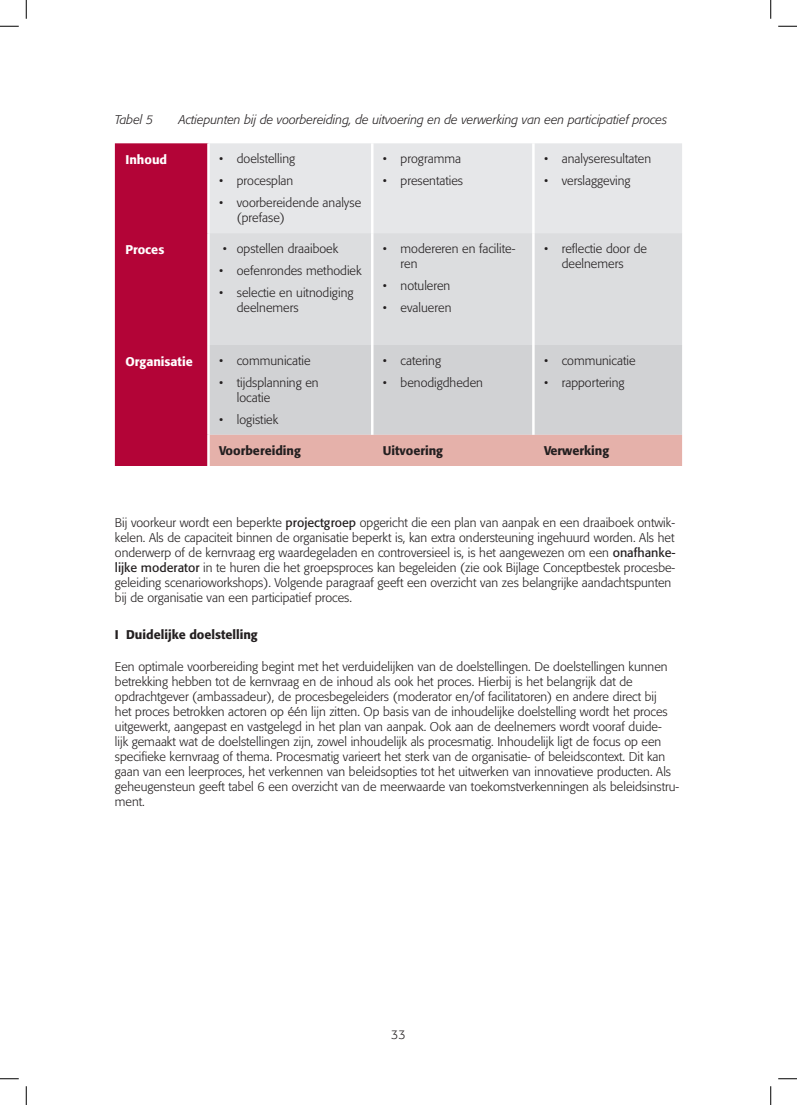
<style>
.page{position:relative;width:797px;height:1105px;background:#fff}
.page>*{position:absolute;margin:0;border:0;box-sizing:border-box;transform-origin:0 0}
.t1{font:300 12.5px/15px "Formata";color:#231f20}
.t2{font:italic 300 12.5px "Formata";color:#231f20}
.t3{font:500 12.5px "Formata";color:#231f20}
.t4{font:500 12.5px "Formata";color:#fff}
.s1{font-weight:400}
</style>
<div class="page">
<svg style="left:115px;top:143px;width:567px;height:323px;background:#d5b4be"></svg>
<hr style="left:371px;top:143px;width:2px;height:90px;background:#fff">
<hr style="left:532px;top:143px;width:2px;height:90px;background:#fff">
<hr style="left:371px;top:233px;width:2px;height:112px;background:#fff">
<hr style="left:532px;top:233px;width:2px;height:112px;background:#fff">
<hr style="left:371px;top:345px;width:2px;height:90px;background:#fff">
<hr style="left:532px;top:345px;width:2px;height:90px;background:#fff">
<hr style="left:207px;top:143px;width:3px;height:90px;background:#fff">
<hr style="left:207px;top:233px;width:3px;height:112px;background:#fff">
<hr style="left:207px;top:345px;width:3px;height:90px;background:#fff">
<hr style="left:207px;top:435px;width:3px;height:31px;background:#fff">
<svg style="left:0;top:25px;width:19px;height:2px"></svg>
<svg style="left:778px;top:25px;width:19px;height:2px"></svg>
<svg style="left:0;top:1078px;width:19px;height:1px"></svg>
<svg style="left:778px;top:1078px;width:19px;height:1px"></svg>
<svg style="left:25px;top:0;width:2px;height:19px"></svg>
<svg style="left:25px;top:1086px;width:2px;height:19px"></svg>
<svg style="left:770px;top:0;width:1px;height:19px"></svg>
<svg style="left:770px;top:1086px;width:1px;height:19px"></svg>
<p class="t2" style="left:115px;top:112px;width:40px">Tabel 5</p>
<p class="t2" style="left:179px;top:112px;width:490px">Actiepunten bij de voorbereiding, de uitvoering en de verwerking van een participatief proces</p>
<p class="t4" style="left:125px;top:152px;width:43px">Inhoud</p>
<p class="t1" style="left:219px;top:152px;width:78px">• doelstelling</p>
<p class="t1" style="left:219px;top:174px;width:76px">• procesplan</p>
<p class="t1" style="left:237px;top:196px;width:126px;text-indent:-18px">• voorbereidende analyse (prefase)</p>
<p class="t1" style="left:544px;top:152px;width:109px">• analyseresultaten</p>
<p class="t1" style="left:544px;top:174px;width:88px">• verslaggeving</p>
<p class="t1" style="left:383px;top:152px;width:80px">• programma</p>
<p class="t1" style="left:383px;top:174px;width:82px">• presentaties</p>
<p class="t4" style="left:125px;top:242px;width:40px">Proces</p>
<p class="t1" style="left:223px;top:241px;width:117px">• opstellen draaiboek</p>
<p class="t1" style="left:219px;top:263px;width:144px">• oefenrondes methodiek</p>
<p class="t1" style="left:237px;top:285px;width:118px;text-indent:-18px">• selectie en uitnodiging deelnemers</p>
<p class="t4" style="left:125px;top:353px;width:69px">Organisatie</p>
<p class="t1" style="left:219px;top:353px;width:93px">• communicatie</p>
<p class="t1" style="left:237px;top:375px;width:83px;text-indent:-18px">• tijdsplanning en locatie</p>
<p class="t1" style="left:219px;top:412px;width:61px">• logistiek</p>
<p class="t1" style="left:400px;top:241px;width:116px;text-indent:-18px">• modereren en facilite&shy;ren</p>
<p class="t1" style="left:383px;top:278px;width:69px">• notuleren</p>
<p class="t1" style="left:383px;top:300px;width:70px">• evalueren</p>
<p class="t1" style="left:383px;top:353px;width:60px">• catering</p>
<p class="t1" style="left:383px;top:375px;width:102px">• benodigdheden</p>
<p class="t1" style="left:544px;top:241px;width:104px;text-align:center">• reflectie door de deelnemers</p>
<p class="t1" style="left:544px;top:353px;width:93px">• communicatie</p>
<p class="t1" style="left:544px;top:375px;width:82px">• rapportering</p>
<p class="t3" style="left:219px;top:443px;width:83px">Voorbereiding</p>
<p class="t3" style="left:383px;top:443px;width:62px">Uitvoering</p>
<p class="t3" style="left:544px;top:443px;width:67px">Verwerking</p>
<p class="t1" style="left:115px;top:515px;width:562px">Bij voorkeur wordt een beperkte <span class="s1">projectgroep</span> opgericht die een plan van aanpak en een draaiboek ontwik&shy;kelen. Als de capaciteit binnen de organisatie beperkt is, kan extra ondersteuning ingehuurd worden. Als het onderwerp of de kernvraag erg waardegeladen en controversieel is, is het aangewezen om een <span class="s1">onafhanke&shy;lijke moderator</span> in te huren die het groepsproces kan begeleiden (zie ook Bijlage Conceptbestek procesbe&shy;geleiding scenarioworkshops). Volgende paragraaf geeft een overzicht van zes belangrijke aandachtspunten bij de organisatie van een participatief proces.</p>
<p class="t3" style="left:115px;top:626px;width:144px">I Duidelijke doelstelling</p>
<p class="t1" style="left:115px;top:659px;width:566px">Een optimale voorbereiding begint met het verduidelijken van de doelstellingen. De doelstellingen kunnen betrekking hebben tot de kernvraag en de inhoud als ook het proces. Hierbij is het belangrijk dat de opdrachtgever (ambassadeur), de procesbegeleiders (moderator en/of facilitatoren) en andere direct bij<br>het proces betrokken actoren op één lijn zitten. Op basis van de inhoudelijke doelstelling wordt het proces uitgewerkt, aangepast en vastgelegd in het plan van aanpak. Ook aan de deelnemers wordt vooraf duide-<br>lijk gemaakt wat de doelstellingen zijn, zowel inhoudelijk als procesmatig. Inhoudelijk ligt de focus op een specifieke kernvraag of thema. Procesmatig varieert het sterk van de organisatie- of beleidscontext. Dit kan gaan van een leerproces, het verkennen van beleidsopties tot het uitwerken van innovatieve producten. Als geheugensteun geeft tabel 6 een overzicht van de meerwaarde van toekomstverkenningen als beleidsinstru&shy;ment.</p>
<p class="t1" style="left:391px;top:1027px;width:16px">33</p>
</div>
